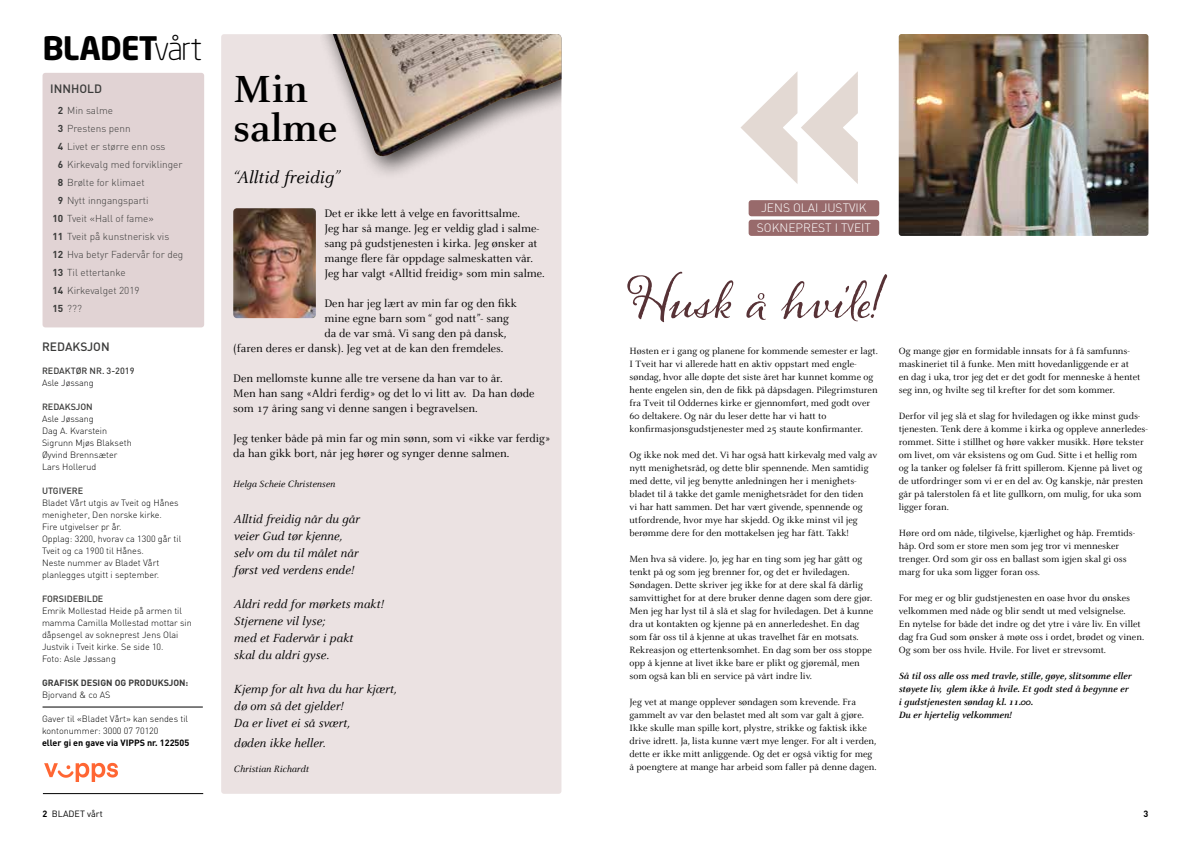
<style>
.page{position:relative;width:1191px;height:842px;background:#fff}
.page>*{position:absolute;margin:0;border:0;box-sizing:border-box;transform-origin:0 0}
.t1{font:51.1px "Alana";color:#573236}
.t2{font:700 41.7px/39.6px "Celeste";color:#000}
.t3{font:700 32px "Neo Sans";letter-spacing:-.025em;color:#000}
.t4{font:italic 18.7px "Celeste";color:#000}
.t5{font:italic 13px/17px "Celeste";color:#000}
.t6{font:12px/15px "Celeste";color:#000}
.t7{font:300 12px/20.3px "DIN";color:#fff;text-align:center}
.t8{font:500 12px "DIN";color:#3a3a39}
.t9{font:10px/13px "Celeste";color:#000}
.t10{font:300 10px "DIN";color:#3a3a39}
.t11{font:italic 700 10px/13px "Celeste";color:#000}
.t12{font:italic 10px "Celeste";color:#000}
.t13{font:300 9px/12px "DIN";color:#000}
.t14{font:500 9px "DIN";color:#3a3a39}
.t15{font:700 9px "DIN";color:#000}
.t16{font:700 9px "DIN";color:#3a3a39}
.t17{font:9px "DIN Regular Alternate";color:#000}
.s1{font-weight:300}
.s2{font-weight:700}
.s3{font-family:"DIN";font-weight:700}
</style>
<div class="page">
<div style="left:43px;top:73px;width:161px;height:254px;background:#e1d3d4;border-radius:3px"></div>
<div style="left:221px;top:34px;width:340px;height:760px;background:#ebe2e2;border-radius:3px"></div>
<div style="left:319px;top:34px;width:242px;height:146px;background:#000;opacity:.75"></div>
<img style="left:333px;top:34px;width:228px;height:126px">
<svg style="left:740px;top:71px;width:118px;height:113px"></svg>
<hr style="left:43px;top:707px;width:160px;height:1px;background:#000">
<hr style="left:43px;top:793px;width:160px;height:1px;background:#000">
<img style="left:233px;top:208px;width:83px;height:110px">
<img style="left:44px;top:762px;width:74px;height:20px">
<div style="left:748px;top:220px;width:131px;height:16px;background:#986a6b;border-radius:3px"></div>
<div style="left:748px;top:200px;width:131px;height:16px;background:#986a6b;border-radius:3px"></div>
<img style="left:898px;top:34px;width:250px;height:202px">
<h3 class="t3" style="left:43px;top:28px;width:161px">BLADET<span class="s1">vårt</span></h3>
<p class="t8" style="left:50px;top:81px;width:53px">INNHOLD</p>
<p class="t10" style="left:58px;top:104px;width:57px"><span class="s2">2</span> Min salme</p>
<p class="t10" style="left:58px;top:122px;width:74px"><span class="s2">3</span> Prestens penn</p>
<p class="t10" style="left:58px;top:140px;width:109px"><span class="s2">4</span> Livet er større enn oss</p>
<p class="t10" style="left:58px;top:158px;width:126px"><span class="s2">6</span> Kirkevalg med forviklinger</p>
<p class="t10" style="left:58px;top:176px;width:88px"><span class="s2">8</span> Brølte for klimaet</p>
<p class="t10" style="left:58px;top:194px;width:92px"><span class="s2">9</span> Nytt inngangsparti</p>
<p class="t10" style="left:52px;top:212px;width:103px"><span class="s2">10</span> Tveit «Hall of fame»</p>
<p class="t10" style="left:52px;top:230px;width:118px"><span class="s2">11</span> Tveit på kunstnerisk vis</p>
<p class="t10" style="left:52px;top:248px;width:132px"><span class="s2">12</span> Hva betyr Fadervår for deg</p>
<p class="t10" style="left:52px;top:266px;width:75px"><span class="s2">13</span> Til ettertanke</p>
<p class="t10" style="left:52px;top:284px;width:89px"><span class="s2">14</span> Kirkevalget 2019</p>
<p class="t10" style="left:52px;top:302px;width:31px"><span class="s2">15</span> ???</p>
<p class="t8" style="left:42px;top:339px;width:69px">REDAKSJON</p>
<p class="t14" style="left:42px;top:365px;width:94px">REDAKTØR NR. 3-2019</p>
<p class="t13" style="left:42px;top:377px;width:53px">Asle Jøssang</p>
<p class="t14" style="left:42px;top:401px;width:52px">REDAKSJON</p>
<p class="t13" style="left:42px;top:413px;width:91px">Asle Jøssang<br>Dag A. Kvarstein<br>Sigrunn Mjøs Blakseth<br>Øyvind Brennsæter<br>Lars Hollerud</p>
<p class="t14" style="left:42px;top:485px;width:43px">UTGIVERE</p>
<p class="t13" style="left:42px;top:497px;width:141px">Bladet Vårt utgis av Tveit og Hånes menigheter, Den norske kirke.<br>Fire utgivelser pr år.<br>Opplag: 3200, hvorav ca 1300 går til<br>Tveit og ca 1900 til Hånes.<br>Neste nummer av Bladet Vårt planlegges utgitt i september.</p>
<p class="t14" style="left:42px;top:593px;width:63px">FORSIDEBILDE</p>
<p class="t13" style="left:42px;top:605px;width:151px">Emrik Mollestad Heide på armen til mamma Camilla Mollestad mottar sin dåpsengel av sokneprest Jens Olai<br>Justvik i Tveit kirke. Se side 10.<br>Foto: Asle Jøssang</p>
<p class="t16" style="left:42px;top:677px;width:148px">GRAFISK DESIGN OG PRODUKSJON:</p>
<p class="t13" style="left:42px;top:689px;width:70px">Bjorvand &amp; co AS</p>
<p class="t13" style="left:42px;top:713px;width:148px">Gaver til «Bladet Vårt» kan sendes til kontonummer: 3000 07 70120</p>
<p class="t15" style="left:42px;top:737px;width:149px">eller gi en gave via VIPPS nr. 122505</p>
<h2 class="t2" style="left:233px;top:70px;width:105px">Min salme</h2>
<h3 class="t4" style="left:233px;top:167px;width:108px">“Alltid freidig”</h3>
<p class="t6" style="left:324px;top:206px;width:222px">Det er ikke lett å velge en favorittsalme.<br>Jeg har så mange. Jeg er veldig glad i salme&shy;sang på gudstjenesten i kirka. Jeg ønsker at mange flere får oppdage salmeskatten vår.<br>Jeg har valgt «Alltid freidig» som min salme.</p>
<p class="t6" style="left:324px;top:296px;width:194px">Den har jeg lært av min far og den fikk</p>
<p class="t6" style="left:324px;top:311px;width:186px">mine egne barn som “ god natt”- sang</p>
<p class="t6" style="left:324px;top:326px;width:184px">da de var små. Vi sang den på dansk,</p>
<p class="t6" style="left:233px;top:341px;width:272px">(faren deres er dansk). Jeg vet at de kan den fremdeles.</p>
<p class="t6" style="left:233px;top:371px;width:303px">Den mellomste kunne alle tre versene da han var to år.<br>Men han sang «Aldri ferdig» og det lo vi litt av. Da han døde som 17 åring sang vi denne sangen i begravelsen.</p>
<p class="t6" style="left:233px;top:431px;width:319px">Jeg tenker både på min far og min sønn, som vi «ikke var ferdig» da han gikk bort, når jeg hører og synger denne salmen.</p>
<p class="t12" style="left:233px;top:479px;width:103px">Helga Scheie Christensen</p>
<h3 class="t5" style="left:234px;top:511px;width:127px">Alltid freidig når du går veier Gud tør kjenne, selv om du til målet når først ved verdens ende!</h3>
<h3 class="t5" style="left:234px;top:596px;width:151px">Aldri redd for mørkets makt!<br>Stjernene vil lyse;<br>med et Fadervår i pakt<br>skal du aldri gyse.</h3>
<h3 class="t5" style="left:234px;top:681px;width:164px">Kjemp for alt hva du har kjært, dø om så det gjelder!<br>Da er livet ei så svært,</h3>
<h3 class="t5" style="left:234px;top:735px;width:93px">døden ikke heller.</h3>
<p class="t12" style="left:234px;top:764px;width:76px">Christian Richardt</p>
<p class="t7" style="left:757px;top:197px;width:116px">JENS OLAI JUSTVIK<br>SOKNEPREST I TVEIT</p>
<h1 class="t1" style="left:629px;top:270px;width:257px">Husk å hvile!</h1>
<p class="t9" style="left:629px;top:345px;width:250px">Høsten er i gang og planene for kommende semester er lagt.<br>I Tveit har vi allerede hatt en aktiv oppstart med engle&shy;søndag, hvor alle døpte det siste året har kunnet komme og hente engelen sin, den de fikk på dåpsdagen. Pilegrimsturen fra Tveit til Oddernes kirke er gjennomført, med godt over 60 deltakere. Og når du leser dette har vi hatt to konfirmasjonsgudstjenester med 25 staute konfirmanter.</p>
<p class="t9" style="left:629px;top:449px;width:249px">Og ikke nok med det. Vi har også hatt kirkevalg med valg av nytt menighetsråd, og dette blir spennende. Men samtidig med dette, vil jeg benytte anledningen her i menighets&shy;bladet til å takke det gamle menighetsrådet for den tiden<br>vi har hatt sammen. Det har vært givende, spennende og utfordrende, hvor mye har skjedd. Og ikke minst vil jeg berømme dere for den mottakelsen jeg har fått. Takk!</p>
<p class="t9" style="left:629px;top:553px;width:245px">Men hva så videre. Jo, jeg har en ting som jeg har gått og tenkt på og som jeg brenner for, og det er hviledagen.<br>Søndagen. Dette skriver jeg ikke for at dere skal få dårlig samvittighet for at dere bruker denne dagen som dere gjør.<br>Men jeg har lyst til å slå et slag for hviledagen. Det å kunne dra ut kontakten og kjenne på en annerledeshet. En dag som får oss til å kjenne at ukas travelhet får en motsats.<br>Rekreasjon og ettertenksomhet. En dag som ber oss stoppe opp å kjenne at livet ikke bare er plikt og gjøremål, men som også kan bli en service på vårt indre liv.</p>
<p class="t9" style="left:629px;top:696px;width:248px">Jeg vet at mange opplever søndagen som krevende. Fra gammelt av var den belastet med alt som var galt å gjøre.<br>Ikke skulle man spille kort, plystre, strikke og faktisk ikke drive idrett. Ja, lista kunne vært mye lenger. For alt i verden, dette er ikke mitt anliggende. Og det er også viktig for meg å poengtere at mange har arbeid som faller på denne dagen.</p>
<p class="t9" style="left:898px;top:345px;width:243px">Og mange gjør en formidable innsats for å få samfunns&shy;maskineriet til å funke. Men mitt hovedanliggende er at en dag i uka, tror jeg det er det godt for menneske å hentet seg inn, og hvilte seg til krefter for det som kommer.</p>
<p class="t9" style="left:898px;top:410px;width:251px">Derfor vil jeg slå et slag for hviledagen og ikke minst guds&shy;tjenesten. Tenk dere å komme i kirka og oppleve annerledes&shy;rommet. Sitte i stillhet og høre vakker musikk. Høre tekster om livet, om vår eksistens og om Gud. Sitte i et hellig rom og la tanker og følelser få fritt spillerom. Kjenne på livet og de utfordringer som vi er en del av. Og kanskje, når presten går på talerstolen få et lite gullkorn, om mulig, for uka som ligger foran.</p>
<p class="t9" style="left:898px;top:527px;width:238px">Høre ord om nåde, tilgivelse, kjærlighet og håp. Fremtids&shy;håp. Ord som er store men som jeg tror vi mennesker trenger. Ord som gir oss en ballast som igjen skal gi oss marg for uka som ligger foran oss.</p>
<p class="t9" style="left:898px;top:592px;width:247px">For meg er og blir gudstjenesten en oase hvor du ønskes velkommen med nåde og blir sendt ut med velsignelse.<br>En nytelse for både det indre og det ytre i våre liv. En villet dag fra Gud som ønsker å møte oss i ordet, brødet og vinen.<br>Og som ber oss hvile. Hvile. For livet er strevsomt.</p>
<p class="t11" style="left:898px;top:670px;width:234px">Så til oss alle oss med travle, stille, gøye, slitsomme eller støyete liv, glem ikke å hvile. Et godt sted å begynne er i gudstjenesten søndag kl. 11.00.<br>Du er hjertelig velkommen!</p>
<p class="t17" style="left:43px;top:808px;width:62px"><span class="s3">2</span> BLADET vårt</p>
<p class="t15" style="left:1143px;top:808px;width:6px">3</p>
</div>
